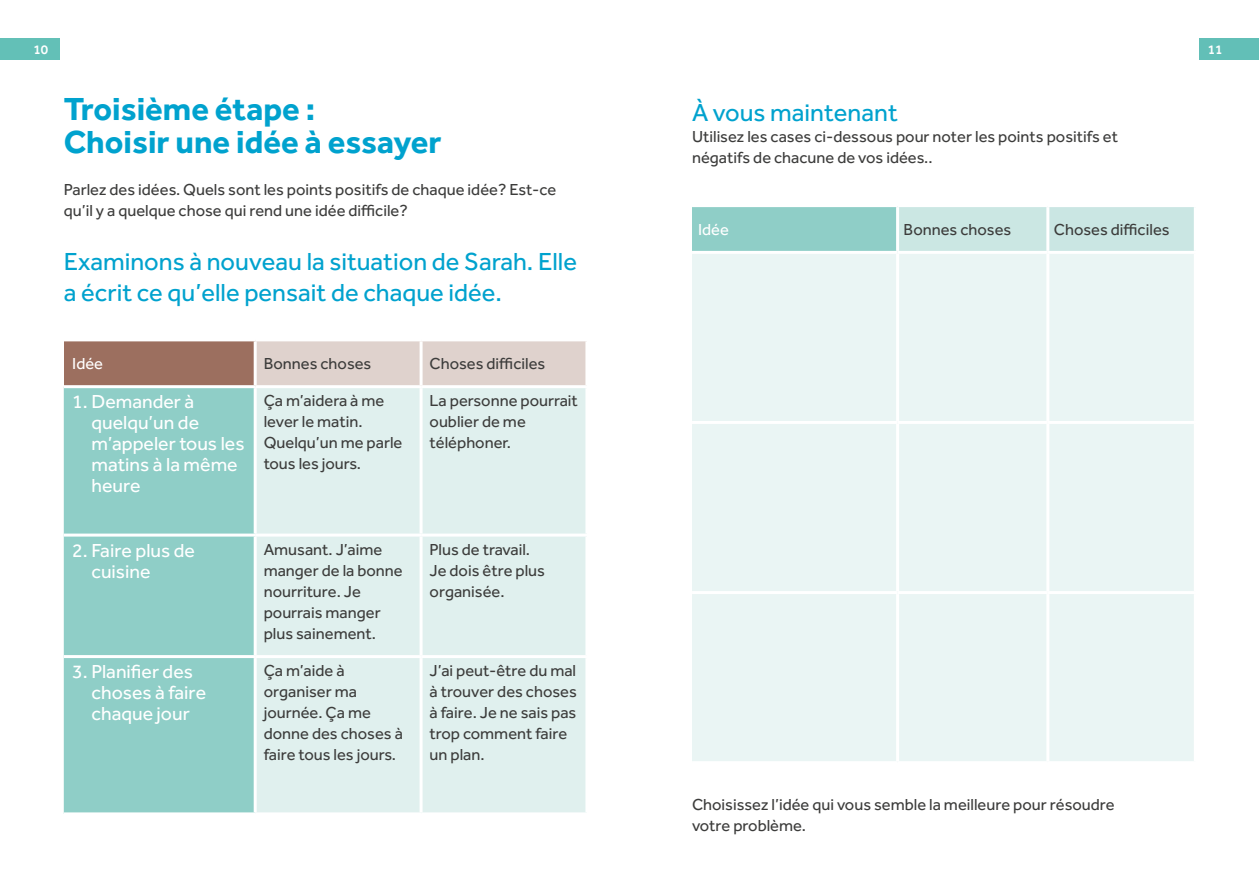
<style>
.page{position:relative;width:1259px;height:893px;background:#fff}
.page>*{position:absolute;margin:0;border:0;box-sizing:border-box;transform-origin:0 0}
.t1{font:700 33px/33px "Effra";color:#00a2ce}
.t2{font:25.5px/31.5px "Effra";color:#00a2ce}
.t3{font:19.5px/21px "Effra";color:#fff}
.t4{font:16.5px/21px "Effra";color:#3c3c3b}
.t5{font:16.5px "Effra";color:#fff}
.t6{font:500 13.5px "Effra";color:#fff}
</style>
<div class="page">
<div style="left:692px;top:206px;width:205px;height:46px;background:#8fcec7"></div>
<div style="left:897px;top:206px;width:151px;height:46px;background:#cbe7e3"></div>
<div style="left:1048px;top:206px;width:147px;height:46px;background:#cae6e3"></div>
<div style="left:692px;top:254px;width:501px;height:507px;background:#eaf5f4"></div>
<hr style="left:692px;top:204px;width:205px;height:3px;background:#fff">
<hr style="left:692px;top:251px;width:205px;height:3px;background:#fff">
<hr style="left:692px;top:421px;width:205px;height:3px;background:#fff">
<hr style="left:692px;top:591px;width:205px;height:3px;background:#fff">
<hr style="left:897px;top:204px;width:151px;height:3px;background:#fff">
<hr style="left:896px;top:207px;width:3px;height:44px;background:#fff">
<hr style="left:1048px;top:204px;width:148px;height:3px;background:#fff">
<hr style="left:1046px;top:207px;width:3px;height:44px;background:#fff">
<hr style="left:1193px;top:207px;width:3px;height:44px;background:#fff">
<hr style="left:897px;top:251px;width:151px;height:3px;background:#fff">
<hr style="left:896px;top:254px;width:3px;height:167px;background:#fff">
<hr style="left:1048px;top:251px;width:148px;height:3px;background:#fff">
<hr style="left:1046px;top:254px;width:3px;height:167px;background:#fff">
<hr style="left:897px;top:421px;width:151px;height:3px;background:#fff">
<hr style="left:896px;top:424px;width:3px;height:167px;background:#fff">
<hr style="left:1048px;top:421px;width:148px;height:3px;background:#fff">
<hr style="left:1046px;top:424px;width:3px;height:167px;background:#fff">
<hr style="left:897px;top:591px;width:151px;height:3px;background:#fff">
<hr style="left:896px;top:594px;width:3px;height:167px;background:#fff">
<hr style="left:1048px;top:591px;width:148px;height:3px;background:#fff">
<hr style="left:1046px;top:594px;width:3px;height:167px;background:#fff">
<div style="left:64px;top:340px;width:191px;height:47px;background:#9c6f5f"></div>
<div style="left:257px;top:341px;width:328px;height:44px;background:#dfd2cd"></div>
<div style="left:64px;top:388px;width:190px;height:424px;background:#8fcec7"></div>
<div style="left:257px;top:388px;width:328px;height:424px;background:#e0f0ee"></div>
<hr style="left:64px;top:338px;width:191px;height:3px;background:#fff">
<hr style="left:64px;top:385px;width:191px;height:3px;background:#fff">
<hr style="left:64px;top:534px;width:191px;height:3px;background:#fff">
<hr style="left:64px;top:655px;width:191px;height:3px;background:#fff">
<hr style="left:254px;top:341px;width:3px;height:44px;background:#fff">
<hr style="left:419px;top:341px;width:3px;height:44px;background:#fff">
<hr style="left:419px;top:388px;width:3px;height:146px;background:#fff">
<hr style="left:255px;top:534px;width:166px;height:3px;background:#fff">
<hr style="left:421px;top:534px;width:167px;height:3px;background:#fff">
<hr style="left:419px;top:537px;width:3px;height:118px;background:#fff">
<hr style="left:255px;top:655px;width:166px;height:3px;background:#fff">
<hr style="left:421px;top:655px;width:167px;height:3px;background:#fff">
<hr style="left:419px;top:658px;width:3px;height:154px;background:#fff">
<div style="left:0;top:38px;width:60px;height:22px;background:#63c0b7"></div>
<div style="left:1199px;top:38px;width:60px;height:22px;background:#62bfb7"></div>
<p class="t6" style="left:33px;top:41px;width:16px">10</p>
<p class="t6" style="left:1208px;top:41px;width:16px">11</p>
<h1 class="t1" style="left:64px;top:92px;width:379px">Troisième étape :<br>Choisir une idée à essayer</h1>
<p class="t4" style="left:64px;top:179px;width:494px">Parlez des idées. Quels sont les points positifs de chaque idée? Est-ce qu’il y a quelque chose qui rend une idée difficile?</p>
<h2 class="t2" style="left:64px;top:245px;width:515px">Examinons à nouveau la situation de Sarah. Elle a écrit ce qu’elle pensait de chaque idée.</h2>
<p class="t5" style="left:72px;top:354px;width:32px">Idée</p>
<p class="t4" style="left:264px;top:353px;width:109px">Bonnes choses</p>
<p class="t4" style="left:429px;top:353px;width:117px">Choses difficiles</p>
<p class="t3" style="left:91px;top:391px;width:155px;text-indent:-19px">1. Demander à quelqu’un de m’appeler tous les matins à la même heure</p>
<p class="t4" style="left:264px;top:390px;width:140px">Ça m’aidera à me lever le matin.<br>Quelqu’un me parle tous les jours.</p>
<p class="t4" style="left:429px;top:390px;width:150px">La personne pourrait oublier de me téléphoner.</p>
<p class="t3" style="left:91px;top:539px;width:105px;text-indent:-19px">2. Faire plus de cuisine</p>
<p class="t4" style="left:264px;top:538px;width:141px">Amusant. J’aime manger de la bonne nourriture. Je pourrais manger plus sainement.</p>
<p class="t4" style="left:429px;top:538px;width:117px">Plus de travail.<br>Je dois être plus organisée.</p>
<p class="t3" style="left:91px;top:661px;width:116px;text-indent:-19px">3. Planifier des choses à faire chaque jour</p>
<p class="t4" style="left:264px;top:660px;width:141px">Ça m’aide à organiser ma journée. Ça me donne des choses à faire tous les jours.</p>
<p class="t4" style="left:429px;top:660px;width:149px">J’ai peut-être du mal à trouver des choses à faire. Je ne sais pas trop comment faire un plan.</p>
<h2 class="t2" style="left:692px;top:97px;width:207px">À vous maintenant</h2>
<p class="t4" style="left:692px;top:126px;width:428px">Utilisez les cases ci-dessous pour noter les points positifs et négatifs de chacune de vos idées..</p>
<p class="t5" style="left:698px;top:219px;width:32px">Idée</p>
<p class="t4" style="left:903px;top:218px;width:109px">Bonnes choses</p>
<p class="t4" style="left:1054px;top:218px;width:117px">Choses difficiles</p>
<p class="t4" style="left:692px;top:794px;width:424px">Choisissez l’idée qui vous semble la meilleure pour résoudre votre problème.</p>
</div>
